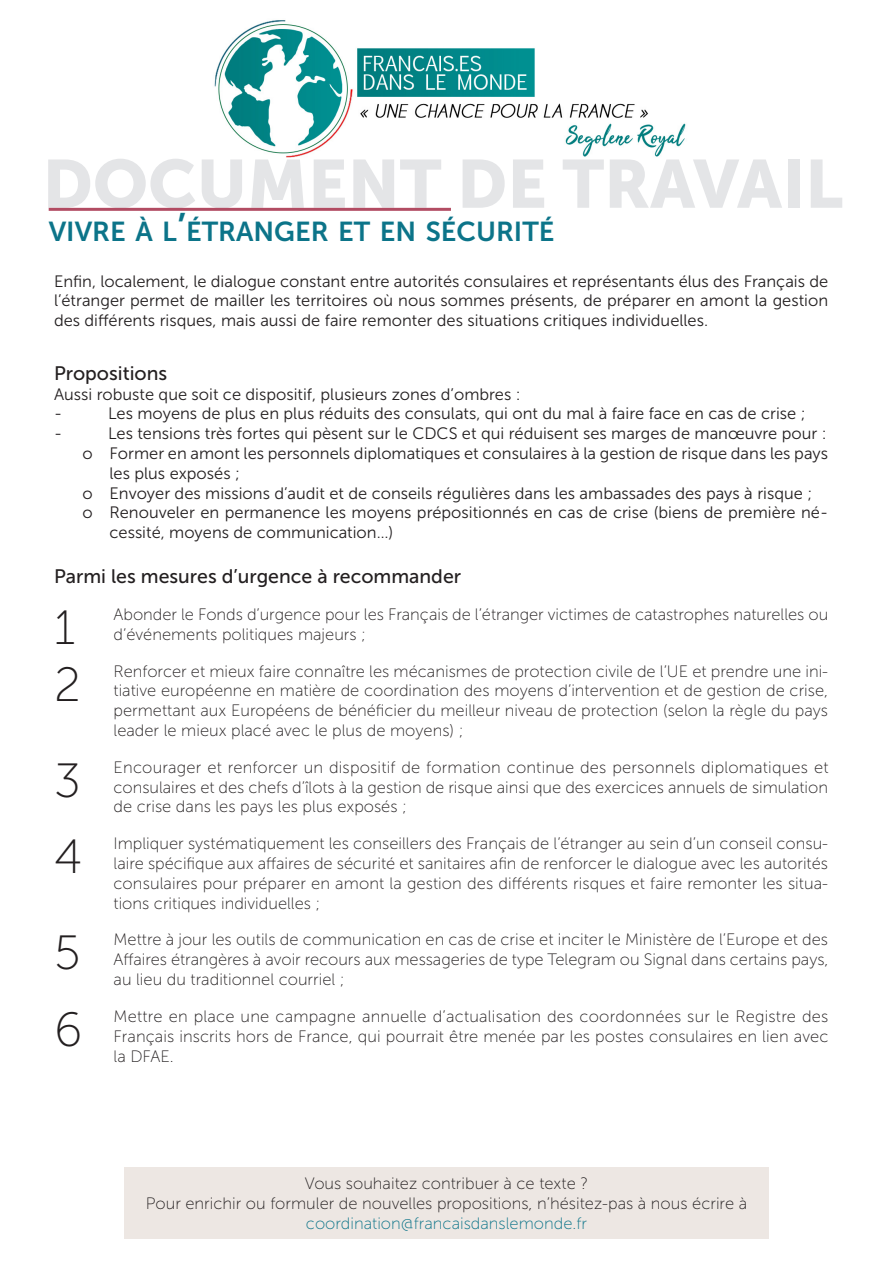
<style>
.page{position:relative;width:893px;height:1263px;background:#fff}
.page>*{position:absolute;margin:0;border:0;box-sizing:border-box;transform-origin:0 0}
.t1{font:67.5px "Museo Sans 900";color:#e4e5e7}
.t2{font:48px "Museo Sans 100";color:#231f20}
.titre{font:27.3px "Museo Sans 700";color:#0c7489}
.t3{font:19.5px "Museo Sans 500";color:#231f20}
.t4{font:16.5px/19.8px "Museo Sans 100";color:#231f20;text-align:justify}
.t5{font:16.5px/19.8px "Museo Sans 300";color:#231f20}
.t6{font:16.5px "Museo Sans 100";color:#0c7489}
.s1{font-size:39px}
</style>
<div class="page">
<img style="left:214px;top:20px;width:472px;height:138px">
<hr style="left:49px;top:208px;width:402px;height:3px;background:#b24c63">
<div style="left:124px;top:1167px;width:645px;height:72px;background:#ede7e3"></div>
<p class="t1" style="left:43px;top:146px;width:802px">DOCUMENT DE TRAVAIL</p>
<p class="titre" style="left:49px;top:216px;width:507px">VIVRE À L<span class="s1">’</span>ÉTRANGER ET EN SÉCURITÉ</p>
<p class="t5" style="left:54px;top:271px;width:776px;text-align:justify">Enfin, localement, le dialogue constant entre autorités consulaires et représentants élus des Français de l’étranger permet de mailler les territoires où nous sommes présents, de préparer en amont la gestion des différents risques, mais aussi de faire remonter des situations critiques individuelles.</p>
<p class="t3" style="left:54px;top:362px;width:115px">Propositions</p>
<p class="t5" style="left:54px;top:384px;width:468px">Aussi robuste que soit ce dispositif, plusieurs zones d’ombres :</p>
<p class="t5" style="left:54px;top:404px;width:10px">-</p>
<p class="t5" style="left:108px;top:404px;width:699px">Les moyens de plus en plus réduits des consulats, qui ont du mal à faire face en cas de crise ;</p>
<p class="t5" style="left:54px;top:424px;width:10px">-</p>
<p class="t5" style="left:108px;top:424px;width:720px">Les tensions très fortes qui pèsent sur le CDCS et qui réduisent ses marges de manœuvre pour :</p>
<p class="t5" style="left:110px;top:443px;width:720px;text-indent:-27px">o Former en amont les personnels diplomatiques et consulaires à la gestion de risque dans les pays les plus exposés ;</p>
<p class="t5" style="left:82px;top:483px;width:731px">o Envoyer des missions d’audit et de conseils régulières dans les ambassades des pays à risque ;</p>
<p class="t5" style="left:110px;top:503px;width:720px;text-indent:-27px">o Renouveler en permanence les moyens prépositionnés en cas de crise (biens de première né&shy;cessité, moyens de communication…)</p>
<p class="t3" style="left:54px;top:566px;width:409px">Parmi les mesures d’urgence à recommander</p>
<p class="t2" style="left:54px;top:602px;width:23px">1</p>
<p class="t4" style="left:114px;top:605px;width:716px">Abonder le Fonds d’urgence pour les Français de l’étranger victimes de catastrophes naturelles ou d’événements politiques majeurs ;</p>
<p class="t2" style="left:54px;top:659px;width:28px">2</p>
<p class="t4" style="left:114px;top:661px;width:716px">Renforcer et mieux faire connaître les mécanismes de protection civile de l’UE et prendre une ini&shy;tiative européenne en matière de coordination des moyens d’intervention et de gestion de crise, permettant aux Européens de bénéficier du meilleur niveau de protection (selon la règle du pays leader le mieux placé avec le plus de moyens) ;</p>
<p class="t2" style="left:54px;top:755px;width:28px">3</p>
<p class="t4" style="left:114px;top:757px;width:716px">Encourager et renforcer un dispositif de formation continue des personnels diplomatiques et consulaires et des chefs d’îlots à la gestion de risque ainsi que des exercices annuels de simulation de crise dans les pays les plus exposés ;</p>
<p class="t2" style="left:54px;top:831px;width:30px">4</p>
<p class="t4" style="left:114px;top:834px;width:716px">Impliquer systématiquement les conseillers des Français de l’étranger au sein d’un conseil consu&shy;laire spécifique aux affaires de sécurité et sanitaires afin de renforcer le dialogue avec les autorités consulaires pour préparer en amont la gestion des différents risques et faire remonter les situa&shy;tions critiques individuelles ;</p>
<p class="t2" style="left:54px;top:927px;width:28px">5</p>
<p class="t4" style="left:114px;top:930px;width:716px">Mettre à jour les outils de communication en cas de crise et inciter le Ministère de l’Europe et des Affaires étrangères à avoir recours aux messageries de type Telegram ou Signal dans certains pays, au lieu du traditionnel courriel ;</p>
<p class="t2" style="left:54px;top:1004px;width:30px">6</p>
<p class="t4" style="left:114px;top:1006px;width:716px">Mettre en place une campagne annuelle d’actualisation des coordonnées sur le Registre des Français inscrits hors de France, qui pourrait être menée par les postes consulaires en lien avec la DFAE.</p>
<p class="t4" style="left:305px;top:1174px;width:285px">Vous souhaitez contribuer à ce texte ?</p>
<p class="t4" style="left:146px;top:1194px;width:603px">Pour enrichir ou formuler de nouvelles propositions, n’hésitez-pas à nous écrire à</p>
<p class="t6" style="left:306px;top:1214px;width:283px">coordination@francaisdanslemonde.fr</p>
</div>
